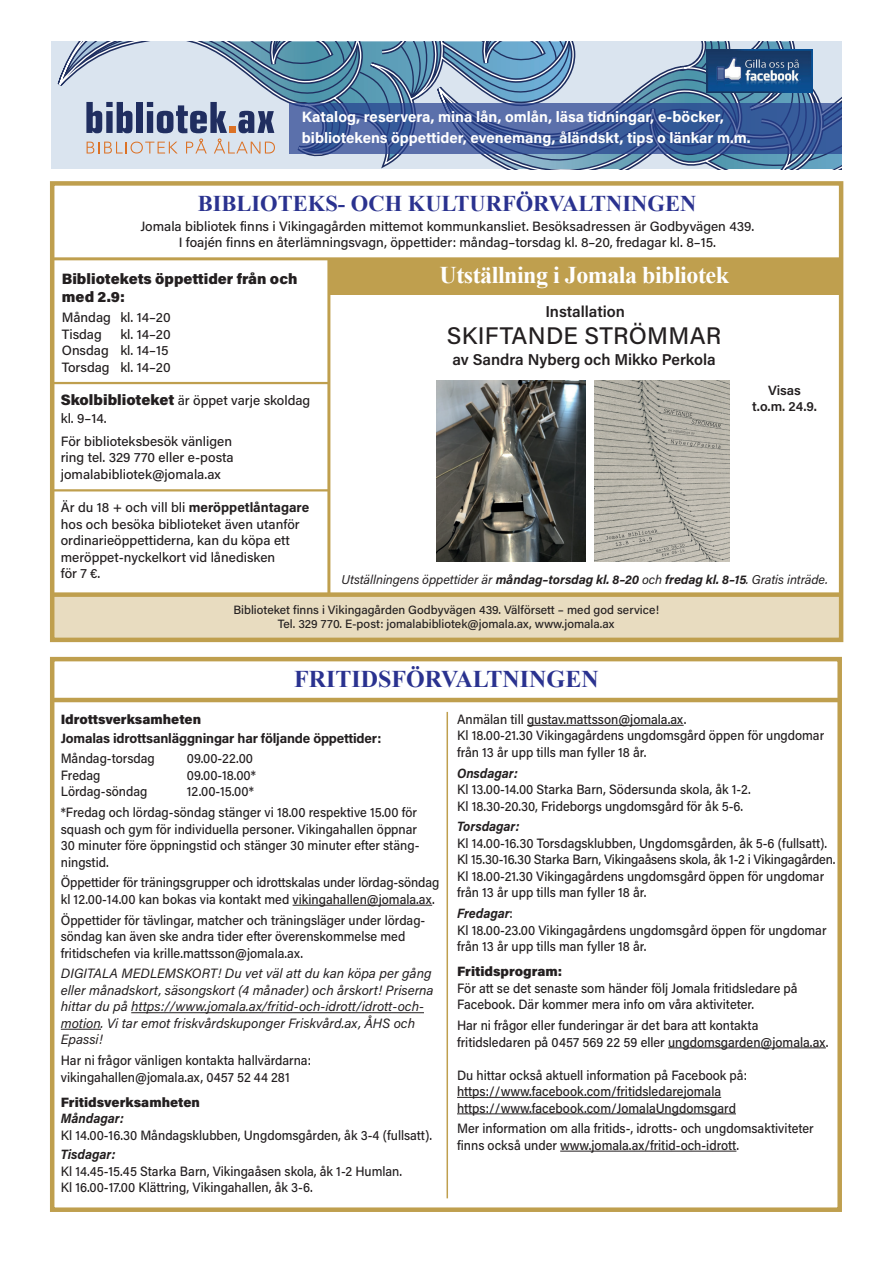
<style>
.page{position:relative;width:893px;height:1263px;background:#fff}
.page>*{position:absolute;margin:0;border:0;box-sizing:border-box;transform-origin:0 0}
.t1{font:700 24px "Times New Roman";letter-spacing:-.02em;color:#fff}
.t2{font:700 24px "Times New Roman";color:#2a328f}
.t3{font:500 24px "Acumin Pro";letter-spacing:.01em;color:#231f20}
.t4{font:700 22.5px "Times New Roman";color:#2a328f}
.t5{font:600 15.75px "Acumin Pro";letter-spacing:-.005em;color:#231f20}
.t6{font:700 15px/21px "Acumin Pro";color:#fff}
.t7{font:900 15px/18px "Acumin Pro";color:#231f20}
.t8{font:500 13.5px/16.5px "Acumin Pro";color:#231f20;scale:.94 1}
.t9{font:500 13.5px/16.5px "Acumin Pro";color:#231f20}
.t10{font:italic 13.5px/16.5px "Acumin Pro";color:#231f20}
.t11{font:900 13.5px "Acumin Pro";color:#231f20}
.t12{font:700 13.5px "Acumin Pro";letter-spacing:-.01em;color:#231f20}
.t13{font:italic 700 13.5px "Acumin Pro";letter-spacing:-.005em;color:#231f20;scale:.94 1}
.t14{font:600 13.35px/16.5px "Acumin Pro";letter-spacing:-.005em;color:#231f20;text-align:center}
.t15{font:italic 12.75px "Acumin Pro";letter-spacing:-.005em;color:#231f20}
.t16{font:500 12px/14.4px "Acumin Pro";color:#231f20;text-align:center}
.s1{font-weight:900;font-size:15px}
.s2{font-weight:700}
.s3{font-weight:700;font-style:italic}
</style>
<div class="page">
<svg style="left:50px;top:181px;width:794px;height:462px"></svg>
<hr style="left:54px;top:257px;width:788px;height:3px;background:#bf9f4e">
<div style="left:52px;top:592px;width:789px;height:5px;background:#bf9f4e"></div>
<div style="left:50px;top:657px;width:792px;height:555px;border:4px solid #bf9f4e"></div>
<hr style="left:52px;top:698px;width:787px;height:4px;background:#bf9f4e">
<hr style="left:446px;top:712px;width:2px;height:486px;background:#bf9f4e">
<hr style="left:52px;top:489px;width:277px;height:2px;background:#bf9f4e">
<hr style="left:52px;top:382px;width:277px;height:2px;background:#bf9f4e">
<hr style="left:327px;top:259px;width:3px;height:336px;background:#bf9f4e">
<hr style="left:293px;top:905px;width:139px;height:1px;background:#231f20">
<hr style="left:131px;top:1012px;width:293px;height:1px;background:#231f20">
<hr style="left:61px;top:1029px;width:40px;height:1px;background:#231f20">
<hr style="left:527px;top:725px;width:157px;height:1px;background:#231f20">
<hr style="left:668px;top:1047px;width:158px;height:1px;background:#231f20">
<hr style="left:457px;top:1097px;width:264px;height:1px;background:#231f20">
<hr style="left:457px;top:1113px;width:279px;height:1px;background:#231f20">
<hr style="left:560px;top:1151px;width:176px;height:1px;background:#231f20">
<div style="left:329px;top:259px;width:511px;height:36px;background:#bf9f4e"></div>
<img style="left:437px;top:381px;width:149px;height:180px">
<img style="left:594px;top:381px;width:135px;height:180px">
<svg style="left:58px;top:41px;width:371px;height:126px;background:#d2dbe7"></svg>
<svg style="left:65px;top:41px;width:364px;height:111px;background:#99b0c3"></svg>
<svg style="left:444px;top:41px;width:398px;height:127px;background:#90afc7"></svg>
<svg style="left:290px;top:103px;width:552px;height:50px;background:#405c9b"></svg>
<img style="left:707px;top:50px;width:105px;height:42px">
<p class="t6" style="left:302px;top:106px;width:450px">Katalog, reservera, mina lån, omlån, läsa tidningar, e-böcker, bibliotekens öppettider, evenemang, åländskt, tips o länkar m.m.</p>
<h2 class="t4" style="left:198px;top:188px;width:500px">BIBLIOTEKS- OCH KULTURFÖRVALTNINGEN</h2>
<p class="t9" style="left:140px;top:218px;width:615px;text-align:center">Jomala bibliotek finns i Vikingagården mittemot kommunkansliet. Besöksadressen är Godbyvägen 439.<br>I foajén finns en återlämningsvagn, öppettider: måndag–torsdag kl. 8–20, fredagar kl. 8–15.</p>
<p class="t7" style="left:62px;top:269px;width:237px">Bibliotekets öppettider från och med 2.9:</p>
<p class="t9" style="left:62px;top:309px;width:110px">Måndag kl. 14–20<br>Tisdag</p>
<p class="t9" style="left:62px;top:325px;width:110px;text-indent:58px">kl. 14–20<br>Onsdag kl. 14–15<br>Torsdag kl. 14–20</p>
<p class="t9" style="left:61px;top:390px;width:251px;line-height:18px"><span class="s1">Skolbiblioteket</span> är öppet varje skoldag kl. 9–14.</p>
<p class="t9" style="left:61px;top:432px;width:174px;text-align:justify">För biblioteksbesök vänligen ring tel. 329 770 eller e-posta jomalabibliotek@jomala.ax</p>
<p class="t9" style="left:61px;top:499px;width:250px">Är du 18 + och vill bli <span class="s2">meröppetlåntagare </span>hos och besöka biblioteket även utanför ordinarieöppettiderna, kan du köpa ett meröppet-nyckelkort vid lånedisken<br>för 7 €.</p>
<h1 class="t1" style="left:440px;top:259px;width:291px">Utställning i Jomala bibliotek</h1>
<p class="t5" style="left:545px;top:300px;width:81px">Installation</p>
<h1 class="t3" style="left:447px;top:319px;width:276px">SKIFTANDE STRÖMMAR</h1>
<p class="t5" style="left:452px;top:349px;width:265px">av Sandra Nyberg och Mikko Perkola</p>
<p class="t14" style="left:752px;top:381px;width:66px">Visas t.o.m. 24.9.</p>
<p class="t15" style="left:342px;top:570px;width:488px">Utställningens öppettider är <span class="s2">måndag–torsdag kl. 8–20</span> och <span class="s2">fredag kl. 8–15</span>. Gratis inträde.</p>
<p class="t16" style="left:233px;top:602px;width:427px">Biblioteket finns i Vikingagården Godbyvägen 439. Välförsett – med god service!<br>Tel. 329 770. E-post: jomalabibliotek@jomala.ax, www.jomala.ax</p>
<h1 class="t2" style="left:294px;top:663px;width:306px">FRITIDSFÖRVALTNINGEN</h1>
<p class="t11" style="left:61px;top:710px;width:142px">Idrottsverksamheten</p>
<p class="t12" style="left:61px;top:728px;width:322px">Jomalas idrottsanläggningar har följande öppettider:</p>
<p class="t8" style="left:61px;top:750px;width:101px">Måndag-torsdag</p>
<p class="t8" style="left:187px;top:750px;width:72px">09.00-22.00</p>
<p class="t8" style="left:61px;top:766px;width:44px">Fredag</p>
<p class="t8" style="left:187px;top:766px;width:75px">09.00-18.00*</p>
<p class="t8" style="left:61px;top:783px;width:94px">Lördag-söndag</p>
<p class="t8" style="left:61px;top:781px;width:381px;line-height:20.7px;text-indent:126px">12.00-15.00*<br>*Fredag och lördag-söndag stänger vi 18.00 respektive 15.00 för</p>
<p class="t8" style="left:61px;top:820px;width:383px">squash och gym för individuella personer. Vikingahallen öppnar<br>30 minuter före öppningstid och stänger 30 minuter efter stäng&shy;ningstid.</p>
<p class="t8" style="left:61px;top:874px;width:404px">Öppettider för träningsgrupper och idrottskalas under lördag-söndag kl 12.00-14.00 kan bokas via kontakt med vikingahallen@jomala.ax.</p>
<p class="t8" style="left:61px;top:911px;width:389px">Öppettider för tävlingar, matcher och träningsläger under lördag&shy;söndag kan även ske andra tider efter överenskommelse med fritidschefen via krille.mattsson@jomala.ax.</p>
<p class="t10" style="left:61px;top:965px;width:374px">DIGITALA MEDLEMSKORT! Du vet väl att du kan köpa per gång eller månadskort, säsongskort (4 månader) och årskort! Priserna hittar du på https://www.jomala.ax/fritid-och-idrott/idrott-och&shy;motion. Vi tar emot friskvårdskuponger Friskvård.ax, ÅHS och Epassi!</p>
<p class="t8" style="left:61px;top:1051px;width:268px">Har ni frågor vänligen kontakta hallvärdarna: vikingahallen@jomala.ax, 0457 52 44 281</p>
<p class="t11" style="left:61px;top:1092px;width:141px">Fritidsverksamheten</p>
<p class="t13" style="left:61px;top:1109px;width:69px">Måndagar:</p>
<p class="t8" style="left:61px;top:1126px;width:397px">Kl 14.00-16.30 Måndagsklubben, Ungdomsgården, åk 3-4 (fullsatt).</p>
<p class="t13" style="left:61px;top:1145px;width:60px">Tisdagar:</p>
<p class="t8" style="left:61px;top:1162px;width:365px">Kl 14.45-15.45 Starka Barn, Vikingaåsen skola, åk 1-2 Humlan.<br>Kl 16.00-17.00 Klättring, Vikingahallen, åk 3-6.</p>
<p class="t8" style="left:457px;top:710px;width:392px">Anmälan till gustav.mattsson@jomala.ax.<br>Kl 18.00-21.30 Vikingagårdens ungdomsgård öppen för ungdomar från 13 år upp tills man fyller 18 år.</p>
<p class="t13" style="left:457px;top:763px;width:66px">Onsdagar:</p>
<p class="t8" style="left:457px;top:781px;width:314px">Kl 13.00-14.00 Starka Barn, Södersunda skola, åk 1-2.<br>Kl 18.30-20.30, Frideborgs ungdomsgård för åk 5-6.</p>
<p class="t13" style="left:457px;top:817px;width:68px">Torsdagar:</p>
<p class="t8" style="left:457px;top:834px;width:404px">Kl 14.00-16.30 Torsdagsklubben, Ungdomsgården, åk 5-6 (fullsatt).<br>Kl 15.30-16.30 Starka Barn, Vikingaåsens skola, åk 1-2 i Vikingagården.<br>Kl 18.00-21.30 Vikingagårdens ungdomsgård öppen för ungdomar från 13 år upp tills man fyller 18 år.</p>
<p class="t8" style="left:457px;top:905px;width:395px"><span class="s3">Fredagar</span>:<br>Kl 18.00-23.00 Vikingagårdens ungdomsgård öppen för ungdomar från 13 år upp tills man fyller 18 år.</p>
<p class="t11" style="left:457px;top:962px;width:107px">Fritidsprogram:</p>
<p class="t8" style="left:457px;top:979px;width:364px">För att se det senaste som händer följ Jomala fritidsledare på<br>Facebook. Där kommer mera info om våra aktiviteter.</p>
<p class="t8" style="left:457px;top:1016px;width:397px">Har ni frågor eller funderingar är det bara att kontakta fritidsledaren på 0457 569 22 59 eller ungdomsgarden@jomala.ax.</p>
<p class="t8" style="left:457px;top:1066px;width:310px">Du hittar också aktuell information på Facebook på: https://www.facebook.com/fritidsledarejomala https://www.facebook.com/JomalaUngdomsgard</p>
<p class="t8" style="left:457px;top:1120px;width:381px">Mer information om alla fritids-, idrotts- och ungdomsaktiviteter finns också under www.jomala.ax/fritid-och-idrott.</p>
</div>
